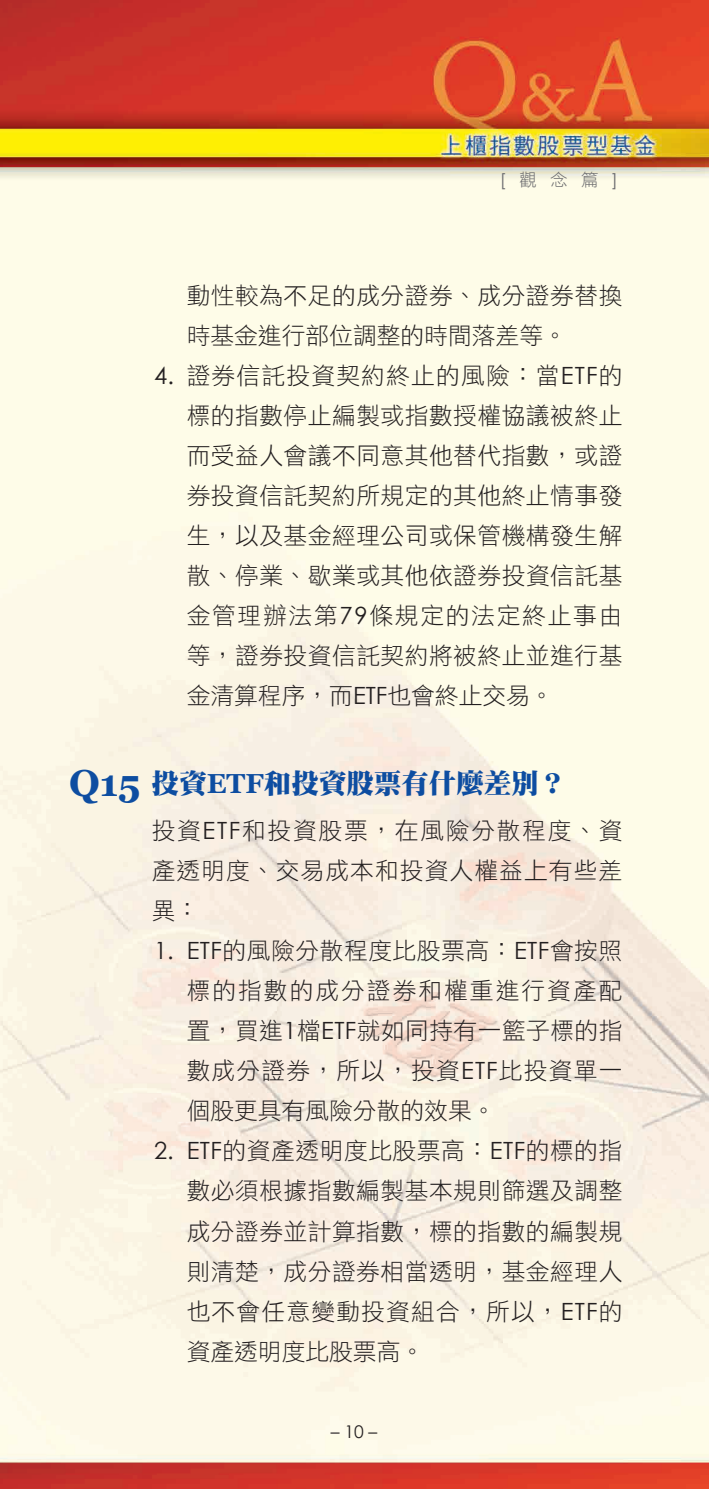
<style>
.page{position:relative;width:709px;height:1489px;background:#fff}
.page>*{position:absolute;margin:0;border:0;box-sizing:border-box;transform-origin:0 0}
.t1{font:27.5px "DF Ming Std W12";color:#0d4da1}
.t2{font:23.75px/40px "DF Hei Std W3";letter-spacing:.02em;color:#231f20;text-align:justify}
.t3{font:17.5px "DF Hei Std W3";color:#6b6b6e}
.t4{font:17.5px "Century Gothic";color:#231f20}
.s1{font-family:"Century Gothic"}
.s2{font-family:"Vani";font-weight:700;font-size:37.5px}
.s3{font-family:"Vani";font-weight:700}
</style>
<div class="page">
<img style="left:0;top:0;width:709px;height:689px">
<img style="left:0;top:689px;width:709px;height:799px">
<p class="t3" style="left:500px;top:170px;width:120px"><span class="s1">[</span>觀念篇<span class="s1">]</span></p>
<p class="t2" style="left:187px;top:275px;width:437px">動性較為不足的成分證券、成分證券替換時基金進行部位調整的時間落差等。</p>
<p class="t2" style="left:187px;top:355px;width:437px;text-indent:-32px"><span class="s1">4.</span> 證券信託投資契約終止的風險：當<span class="s1">ETF</span>的標的指數停止編製或指數授權協議被終止而受益人會議不同意其他替代指數，或證券投資信託契約所規定的其他終止情事發生，以及基金經理公司或保管機構發生解散、停業、歇業或其他依證券投資信託基金管理辦法第<span class="s1">79</span>條規定的法定終止事由等，證券投資信託契約將被終止並進行基金清算程序，而<span class="s1">ETF</span>也會終止交易。</p>
<p class="t1" style="left:69px;top:767px;width:499px"><span class="s2">Q15</span> 投資<span class="s3">ETF</span>和投資股票有什麼差別？</p>
<p class="t2" style="left:152px;top:810px;width:472px">投資<span class="s1">ETF</span>和投資股票，在風險分散程度、資產透明度、交易成本和投資人權益上有些差異：</p>
<p class="t2" style="left:187px;top:930px;width:437px;text-indent:-32px"><span class="s1">1. ETF</span>的風險分散程度比股票高：<span class="s1">ETF</span>會按照標的指數的成分證券和權重進行資產配置，買進<span class="s1">1</span>檔<span class="s1">ETF</span>就如同持有一籃子標的指數成分證券，所以，投資<span class="s1">ETF</span>比投資單一個股更具有風險分散的效果。</p>
<p class="t2" style="left:187px;top:1130px;width:437px;text-indent:-32px"><span class="s1">2. ETF</span>的資產透明度比股票高：<span class="s1">ETF</span>的標的指數必須根據指數編製基本規則篩選及調整成分證券並計算指數，標的指數的編製規則清楚，成分證券相當透明，基金經理人也不會任意變動投資組合，所以，<span class="s1">ETF</span>的資產透明度比股票高。</p>
<p class="t4" style="left:331px;top:1418px;width:48px">– 10 –</p>
</div>
